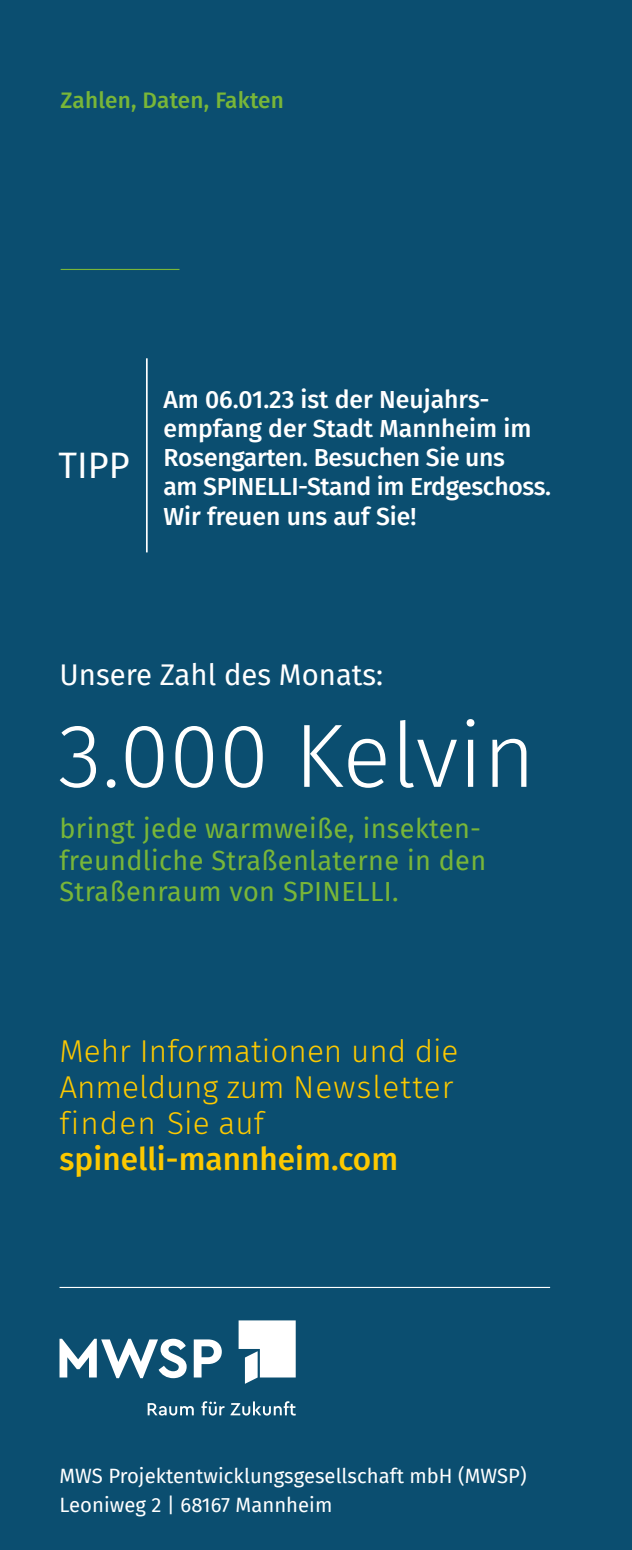
<style>
.page{position:relative;width:632px;height:1550px;background:#fff}
.page>*{position:absolute;margin:0;border:0;box-sizing:border-box;transform-origin:0 0}
.t1{font:300 90px "Fira Sans";color:#fff}
.t2{font:36px "Fira Sans";color:#fff}
.t3{font:300 31.5px/36px "Fira Sans";color:#fdc900}
.t4{font:500 31.5px "Fira Sans";color:#fdc900}
.t5{font:29.25px "Fira Sans";color:#fff}
.t6{font:27px/31.5px "Fira Sans";letter-spacing:.015em;color:#79b638}
.t7{font:500 24.75px/29.2px "Fira Sans";letter-spacing:-.015em;color:#fff}
.Bereichstext_oben_h{font:500 22.5px "Fira Sans";letter-spacing:.01em;color:#79b638}
.t8{font:20.25px "Fira Sans";color:#fff}
</style>
<div class="page">
<div style="left:0;top:0;width:631px;height:1550px;background:#0b4e70"></div>
<hr style="left:59px;top:1287px;width:491px;height:1px;background:#fff">
<svg style="left:148px;top:1401px;width:147px;height:14px"></svg>
<svg style="left:238px;top:1320px;width:57px;height:64px"></svg>
<svg style="left:59px;top:1339px;width:127px;height:39px"></svg>
<svg style="left:194px;top:1339px;width:28px;height:38px"></svg>
<hr style="left:61px;top:269px;width:118px;height:1px;background:#79b638">
<hr style="left:146px;top:358px;width:2px;height:194px;background:#fff">
<h1 class="Bereichstext_oben_h" style="left:61px;top:82px;width:225px">Zahlen, Daten, Fakten</h1>
<p class="t2" style="left:58px;top:438px;width:73px">TIPP</p>
<p class="t7" style="left:163px;top:383px;width:369px">Am 06.01.23 ist der Neujahrs&shy;empfang der Stadt Mannheim im<br>Rosengarten. Besuchen Sie uns</p>
<p class="t7" style="left:163px;top:471px;width:389px">am SPINELLI-Stand im Erdgeschoss.<br>Wir freuen uns auf Sie!</p>
<p class="t5" style="left:59px;top:653px;width:325px">Unsere Zahl des Monats:</p>
<p class="t1" style="left:58px;top:692px;width:479px">3.000 Kelvin</p>
<p class="t6" style="left:59px;top:812px;width:428px">bringt jede warmweiße, insekten&shy;freundliche Straßenlaterne in den<br>Straßenraum von SPINELLI.</p>
<p class="t3" style="left:59px;top:1033px;width:400px">Mehr Informationen und die</p>
<p class="t3" style="left:59px;top:1069px;width:395px">Anmeldung zum Newsletter finden Sie auf</p>
<p class="t4" style="left:59px;top:1134px;width:340px">spinelli-mannheim.com</p>
<p class="t8" style="left:59px;top:1460px;width:468px">MWS Projektentwicklungsgesellschaft mbH (MWSP)</p>
<p class="t8" style="left:59px;top:1490px;width:274px">Leoniweg 2 | 68167 Mannheim</p>
</div>
